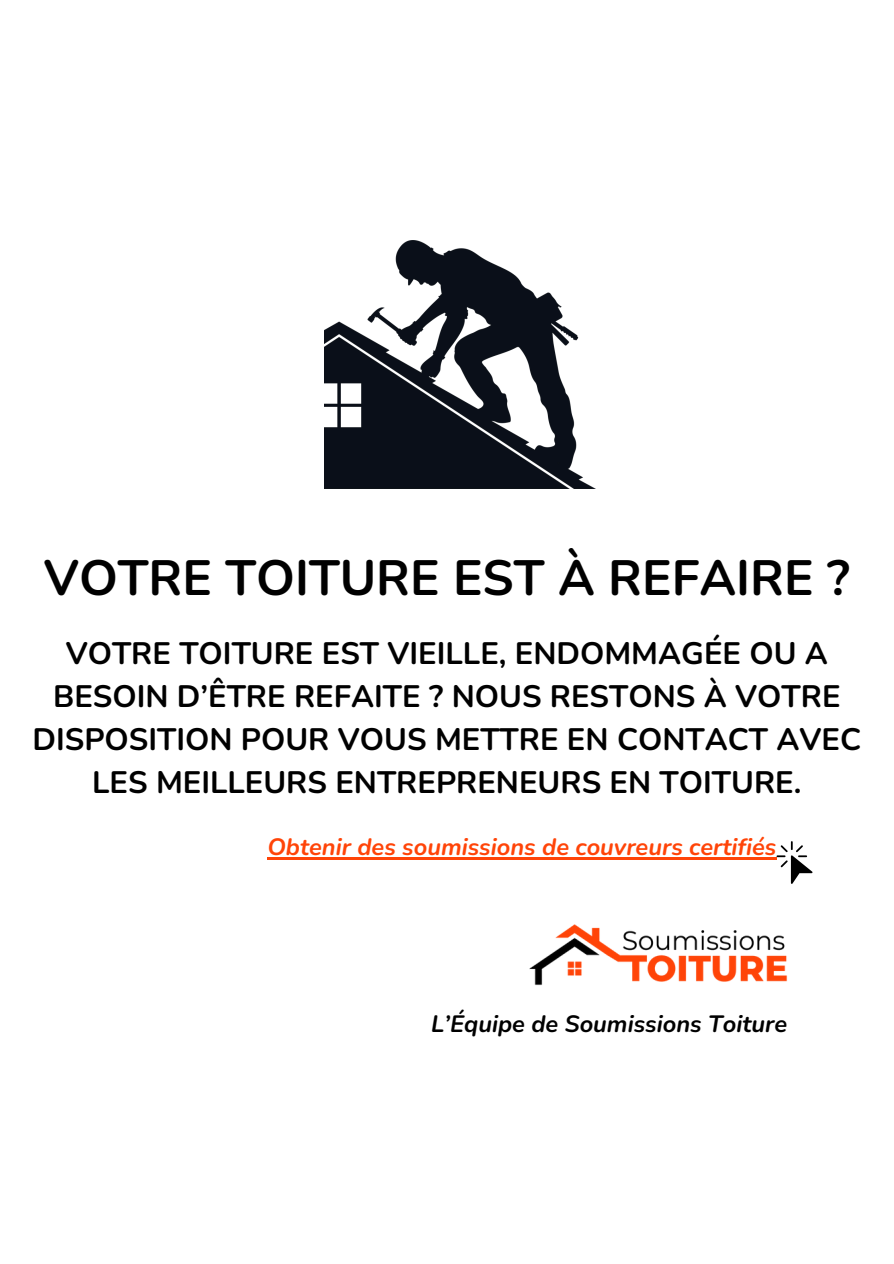
<style>
.page{position:relative;width:894px;height:1264px;background:#fff}
.page>*{position:absolute;margin:0;border:0;box-sizing:border-box;transform-origin:0 0}
.t1{font:700 49.5px "Nunito";color:#000}
.t2{font:700 30.9px/42.8px "Nunito";color:#000;text-align:center}
.t3{font:italic 700 23.55px "Nunito";color:#ff4408}
.t4{font:italic 700 23.55px "Nunito";color:#000}
</style>
<div class="page">
<svg style="left:776px;top:841px;width:36px;height:42px"></svg>
<img style="left:529px;top:924px;width:258px;height:61px">
<img style="left:325px;top:241px;width:269px;height:247px">
<hr style="left:267px;top:857px;width:509px;height:2px;background:#ff4408">
<h1 class="t1" style="left:44px;top:544px;width:807px">VOTRE TOITURE EST À REFAIRE ?</h1>
<p class="t2" style="left:32px;top:632px;width:829px">VOTRE TOITURE EST VIEILLE, ENDOMMAGÉE OU A BESOIN D’ÊTRE REFAITE ? NOUS RESTONS À VOTRE DISPOSITION POUR VOUS METTRE EN CONTACT AVEC LES MEILLEURS ENTREPRENEURS EN TOITURE.</p>
<p class="t3" style="left:267px;top:830px;width:510px">Obtenir des soumissions de couvreurs certifiés</p>
<h2 class="t4" style="left:431px;top:1007px;width:357px">L’Équipe de Soumissions Toiture</h2>
</div>
